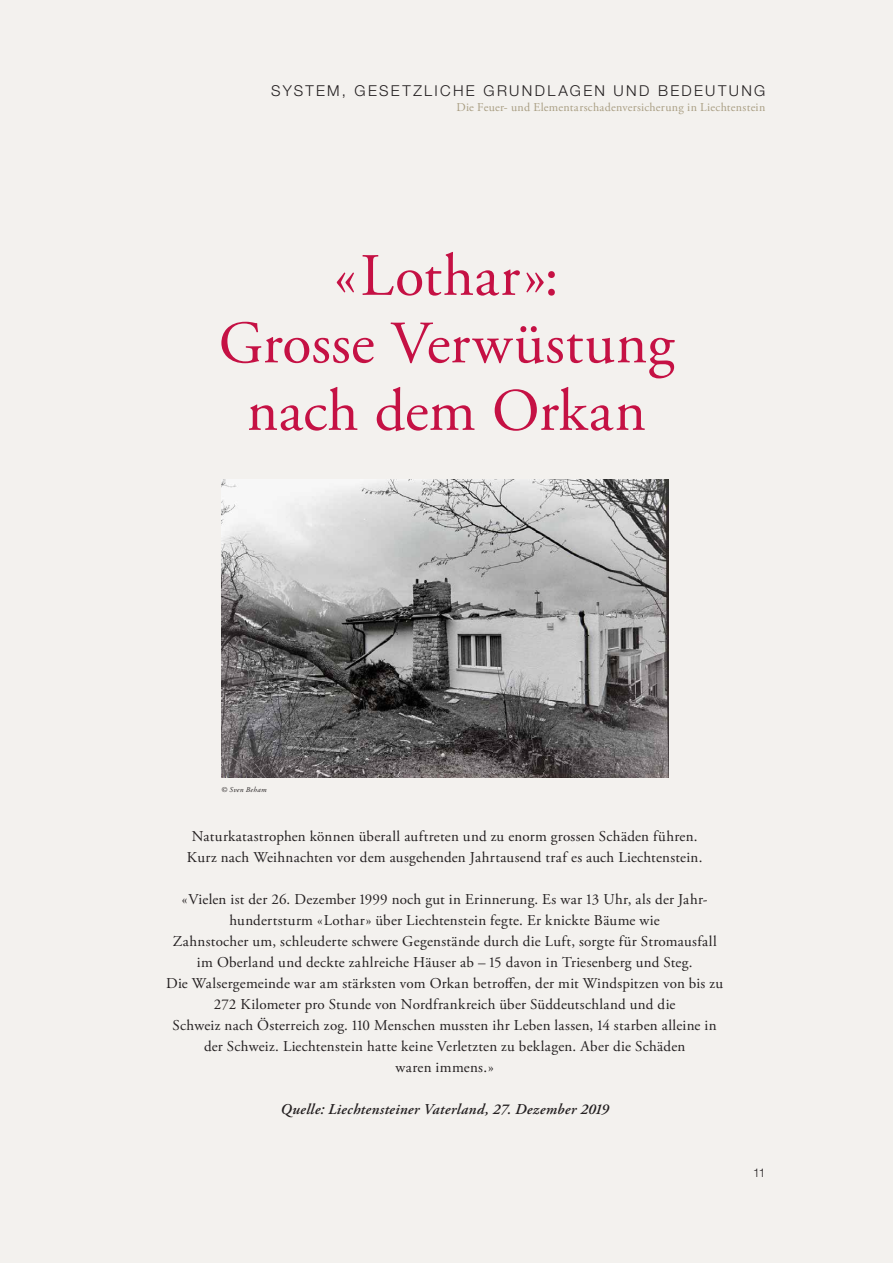
<style>
.page{position:relative;width:893px;height:1263px;background:#f3f1ee}
.page>*{position:absolute;margin:0;border:0;box-sizing:border-box;transform-origin:0 0}
.t1{font:60px/67.5px "Adobe Garamond Pro";letter-spacing:.005em;color:#c51144;text-align:center}
.t2{font:15px/21px "Adobe Garamond Pro";letter-spacing:.015em;color:#231f20;text-align:center}
.t3{font:italic 600 15px "Adobe Garamond Pro";letter-spacing:.02em;color:#231f20}
.t4{font:300 15px "Helvetica Neue LT Std";letter-spacing:.145em;color:#231f20}
.t5{font:12px "Adobe Garamond Pro";letter-spacing:.02em;color:#a99e83}
.t6{font:300 12px "Helvetica Neue LT Std";color:#231f20}
.t7{font:italic 7.5px "Adobe Garamond Pro";letter-spacing:.045em;color:#231f20}
</style>
<div class="page">
<img style="left:221px;top:480px;width:447px;height:298px">
<p class="t4" style="left:271px;top:81px;width:35px">SYSTEM</p>
<p class="t4" style="left:342px;top:81px;width:25px">, GESETZLICHE</p>
<p class="t4" style="left:483px;top:81px;width:27px">GRUNDLAGEN</p>
<p class="t4" style="left:614px;top:81px;width:13px">UND</p>
<p class="t4" style="left:658px;top:81px;width:25px">BEDEUTUNG</p>
<p class="t5" style="left:456px;top:100px;width:310px">Die Feuer- und Elementarschadenversicherung in Liechtenstein</p>
<h1 class="t1" style="left:219px;top:244px;width:457px">«Lothar»:<br>Grosse Verwüstung nach dem Orkan</h1>
<p class="t7" style="left:221px;top:785px;width:47px">© Sven Beham</p>
<p class="t2" style="left:187px;top:826px;width:517px">Naturkatastrophen können überall auftreten und zu enorm grossen Schäden führen.<br>Kurz nach Weihnachten vor dem ausgehenden Jahrtausend traf es auch Liechtenstein.</p>
<p class="t2" style="left:166px;top:889px;width:558px">«Vielen ist der 26. Dezember 1999 noch gut in Erinnerung. Es war 13 Uhr, als der Jahr&shy;hundertsturm «Lothar» über Liechtenstein fegte. Er knickte Bäume wie<br>Zahnstocher um, schleuderte schwere Gegenstände durch die Luft, sorgte für Stromausfall im Oberland und deckte zahlreiche Häuser ab – 15 davon in Triesenberg und Steg.<br>Die Walsergemeinde war am stärksten vom Orkan betroffen, der mit Windspitzen von bis zu 272 Kilometer pro Stunde von Nordfrankreich über Süddeutschland und die<br>Schweiz nach Österreich zog. 110 Menschen mussten ihr Leben lassen, 14 starben alleine in der Schweiz. Liechtenstein hatte keine Verletzten zu beklagen. Aber die Schäden<br>waren immens.»</p>
<p class="t3" style="left:280px;top:1100px;width:330px">Quelle: Liechtensteiner Vaterland, 27. Dezember 2019</p>
<p class="t6" style="left:753px;top:1165px;width:14px">11</p>
</div>
